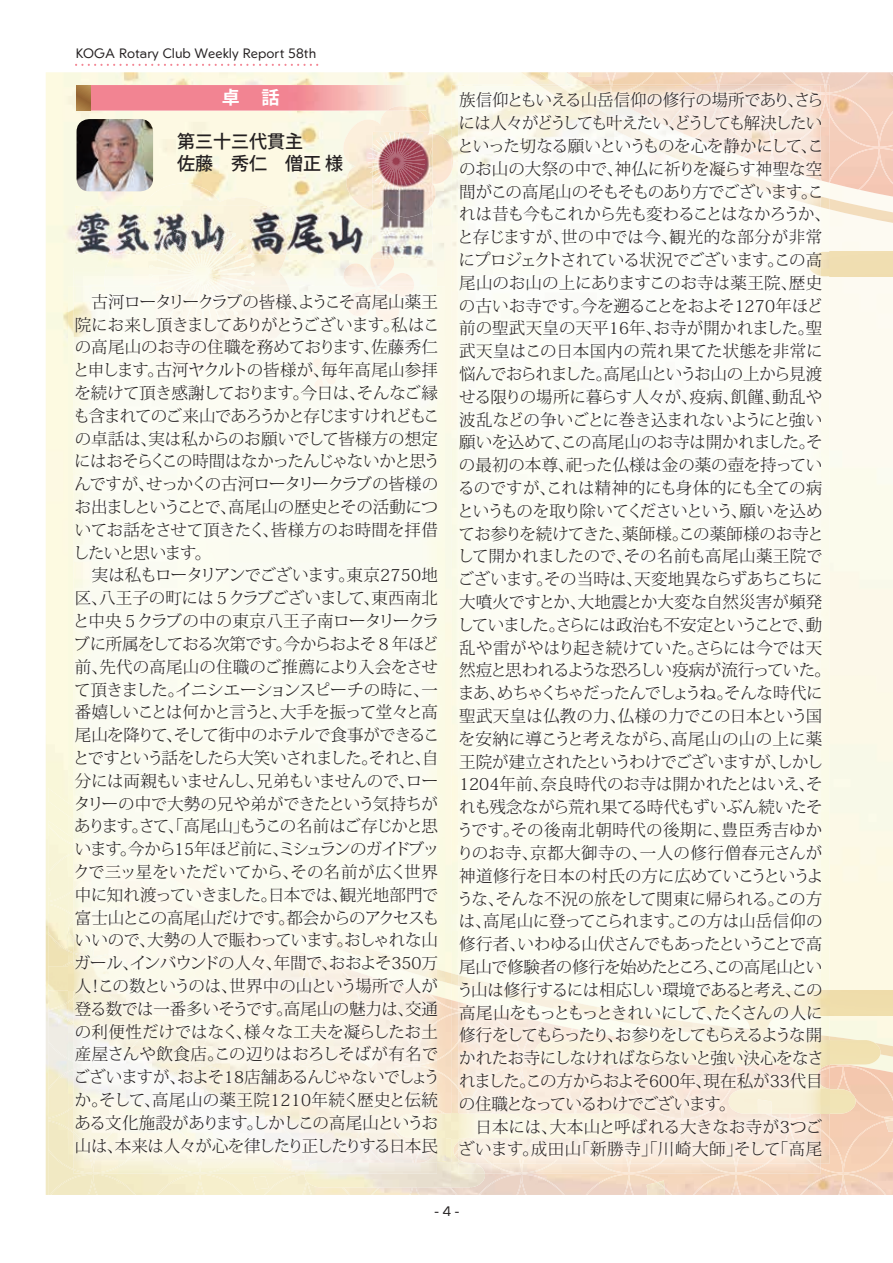
<style>
.page{position:relative;width:893px;height:1263px;background:#fff}
.page>*{position:absolute;margin:0;border:0;box-sizing:border-box;transform-origin:0 0}
.t1{font:500 18px/22.5px "Koz Go Pro";color:#231f20}
.t2{font:700 18px "Koz Go Pro";color:#fff}
.t3{font:300 16.5px/22.8px "Koz Min Pro";letter-spacing:-.03em;color:#231f20}
.t4{font:300 13.5px "Geom";color:#231f20}
</style>
<div class="page">
<img style="left:46px;top:72px;width:847px;height:1123px">
<img style="left:521px;top:72px;width:372px;height:151px">
<div style="left:829px;top:252px;width:64px;height:24px;background:#f0deb1"></div>
<img style="left:470px;top:1174px;width:318px;height:21px">
<img style="left:101px;top:1174px;width:316px;height:21px">
<img style="left:48px;top:1057px;width:53px;height:138px">
<img style="left:417px;top:1057px;width:40px;height:138px">
<img style="left:800px;top:1064px;width:93px;height:131px">
<img style="left:479px;top:1174px;width:300px;height:21px">
<img style="left:48px;top:788px;width:845px;height:269px">
<img style="left:48px;top:966px;width:20px;height:25px">
<img style="left:829px;top:1064px;width:4px;height:25px">
<div style="left:829px;top:991px;width:64px;height:24px;background:#efddab"></div>
<img style="left:829px;top:1089px;width:27px;height:25px">
<img style="left:829px;top:1040px;width:64px;height:24px">
<img style="left:418px;top:1138px;width:34px;height:25px">
<img style="left:445px;top:1114px;width:7px;height:24px">
<img style="left:299px;top:1163px;width:186px;height:24px">
<img style="left:106px;top:183px;width:180px;height:85px">
<img style="left:149px;top:254px;width:106px;height:14px">
<img style="left:336px;top:111px;width:116px;height:99px">
<img style="left:367px;top:148px;width:5px;height:29px">
<img style="left:346px;top:256px;width:48px;height:12px">
<img style="left:578px;top:72px;width:14px;height:5px">
<img style="left:884px;top:1116px;width:9px;height:16px">
<svg style="left:884px;top:1117px;width:9px;height:5px"></svg>
<img style="left:253px;top:1176px;width:16px;height:13px">
<img style="left:647px;top:1180px;width:18px;height:15px">
<svg style="left:656px;top:1182px;width:9px;height:6px"></svg>
<svg style="left:48px;top:888px;width:3px;height:8px"></svg>
<img style="left:74px;top:268px;width:363px;height:18px">
<img style="left:104px;top:268px;width:184px;height:18px">
<img style="left:342px;top:268px;width:72px;height:18px">
<img style="left:74px;top:1160px;width:343px;height:14px">
<img style="left:305px;top:1163px;width:132px;height:11px">
<img style="left:372px;top:217px;width:61px;height:42px">
<img style="left:372px;top:132px;width:61px;height:85px">
<img style="left:372px;top:132px;width:53px;height:58px">
<img style="left:372px;top:251px;width:21px;height:8px">
<img style="left:75px;top:206px;width:293px;height:48px">
<img style="left:112px;top:206px;width:177px;height:48px">
<img style="left:155px;top:222px;width:95px;height:32px">
<svg style="left:361px;top:206px;width:7px;height:3px"></svg>
<img style="left:490px;top:1164px;width:331px;height:10px">
<img style="left:458px;top:1164px;width:27px;height:10px">
<img style="left:91px;top:85px;width:335px;height:26px">
<img style="left:387px;top:106px;width:31px;height:5px">
<svg style="left:77px;top:85px;width:14px;height:26px"></svg>
<div style="left:437px;top:286px;width:8px;height:710px;background:#fbfae7"></div>
<img style="left:437px;top:996px;width:8px;height:4px">
<img style="left:437px;top:1000px;width:8px;height:160px">
<svg style="left:437px;top:969px;width:8px;height:13px"></svg>
<div style="left:68px;top:286px;width:6px;height:549px;background:#fafae1"></div>
<img style="left:68px;top:835px;width:6px;height:325px">
<img style="left:68px;top:842px;width:6px;height:291px">
<img style="left:68px;top:803px;width:6px;height:17px">
<img style="left:69px;top:920px;width:5px;height:18px">
<img style="left:68px;top:966px;width:6px;height:25px">
<div style="left:229px;top:286px;width:208px;height:521px;background:#fafbf3"></div>
<div style="left:74px;top:286px;width:104px;height:521px;background:#fbfbf3"></div>
<div style="left:177px;top:351px;width:53px;height:456px;background:#fcfdf3"></div>
<img style="left:360px;top:980px;width:77px;height:16px">
<img style="left:74px;top:980px;width:286px;height:84px">
<div style="left:74px;top:807px;width:363px;height:173px;background:#fcfbf1"></div>
<img style="left:165px;top:991px;width:51px;height:24px">
<img style="left:122px;top:941px;width:51px;height:25px">
<img style="left:84px;top:1015px;width:270px;height:25px">
<div style="left:74px;top:917px;width:122px;height:24px;background:#fbfaef"></div>
<img style="left:396px;top:1114px;width:41px;height:24px">
<img style="left:154px;top:286px;width:2px;height:42px">
<div style="left:156px;top:286px;width:97px;height:42px;background:#fcf9f0"></div>
<img style="left:346px;top:286px;width:68px;height:36px">
<img style="left:305px;top:358px;width:32px;height:32px">
<img style="left:246px;top:948px;width:27px;height:30px">
<svg style="left:206px;top:1024px;width:8px;height:9px"></svg>
<img style="left:359px;top:1049px;width:21px;height:19px">
<img style="left:110px;top:1103px;width:15px;height:13px">
<svg style="left:112px;top:1106px;width:10px;height:7px"></svg>
<img style="left:452px;top:85px;width:86px;height:52px">
<div style="left:821px;top:209px;width:8px;height:764px;background:#fcfbec"></div>
<div style="left:452px;top:137px;width:6px;height:836px;background:#fbf9e6"></div>
<svg style="left:822px;top:72px;width:7px;height:13px"></svg>
<img style="left:538px;top:85px;width:291px;height:124px">
<img style="left:821px;top:252px;width:8px;height:24px">
<img style="left:452px;top:973px;width:377px;height:67px">
<img style="left:821px;top:1040px;width:8px;height:74px">
<img style="left:821px;top:991px;width:8px;height:24px">
<img style="left:452px;top:1114px;width:6px;height:49px">
<svg style="left:452px;top:151px;width:1px;height:19px"></svg>
<div style="left:458px;top:86px;width:259px;height:889px;background:#fcfdf6"></div>
<img style="left:717px;top:207px;width:104px;height:768px">
<svg style="left:690px;top:72px;width:56px;height:14px"></svg>
<svg style="left:607px;top:72px;width:32px;height:14px"></svg>
<img style="left:540px;top:86px;width:281px;height:121px">
<img style="left:458px;top:1040px;width:360px;height:124px">
<img style="left:458px;top:975px;width:363px;height:65px">
<img style="left:733px;top:1015px;width:51px;height:25px">
<img style="left:782px;top:1064px;width:39px;height:25px">
<img style="left:729px;top:1089px;width:92px;height:25px">
<img style="left:526px;top:1040px;width:295px;height:24px">
<img style="left:458px;top:1138px;width:11px;height:25px">
<img style="left:458px;top:1114px;width:183px;height:24px">
<svg style="left:452px;top:1163px;width:23px;height:1px"></svg>
<svg style="left:769px;top:122px;width:12px;height:12px"></svg>
<svg style="left:511px;top:1138px;width:7px;height:3px"></svg>
<img style="left:503px;top:1116px;width:26px;height:22px">
<img style="left:758px;top:1099px;width:13px;height:15px">
<img style="left:77px;top:119px;width:76px;height:72px">
<svg style="left:75px;top:64px;width:243px;height:2px"></svg>
<p class="t4" style="left:76px;top:44px;width:242px">KOGA Rotary Club Weekly Report 58th</p>
<p class="t2" style="left:222px;top:86px;width:59px">卓　話</p>
<p class="t1" style="left:177px;top:131px;width:168px">第三十三代貫主<br>佐藤　秀仁　僧正 様</p>
<p class="t3" style="left:73px;top:290px;width:369px">　古河ロータリークラブの皆様、ようこそ高尾山薬王院にお来し頂きましてありがとうございます。私はこの高尾山のお寺の住職を務めております、佐藤秀仁と申します。古河ヤクルトの皆様が、毎年高尾山参拝を続けて頂き感謝しております。今日は、そんなご縁も含まれてのご来山であろうかと存じますけれどもこの卓話は、実は私からのお願いでして皆様方の想定にはおそらくこの時間はなかったんじゃないかと思うんですが、せっかくの古河ロータリークラブの皆様のお出ましということで、高尾山の歴史とその活動についてお話をさせて頂きたく、皆様方のお時間を拝借したいと思います。<br>　実は私もロータリアンでございます。東京2750地区、八王子の町には５クラブございまして、東西南北と中央５クラブの中の東京八王子南ロータリークラブに所属をしておる次第です。今からおよそ８年ほど前、先代の高尾山の住職のご推薦により入会をさせて頂きました。イニシエーションスピーチの時に、一番嬉しいことは何かと言うと、大手を振って堂々と高尾山を降りて、そして街中のホテルで食事ができることですという話をしたら大笑いされました。それと、自分には両親もいませんし、兄弟もいませんので、ロータリーの中で大勢の兄や弟ができたという気持ちがあります。さて、「高尾山」もうこの名前はご存じかと思います。今から15年ほど前に、ミシュランのガイドブックで三ッ星をいただいてから、その名前が広く世界中に知れ渡っていきました。日本では、観光地部門で富士山とこの高尾山だけです。都会からのアクセスもいいので、大勢の人で賑わっています。おしゃれな山ガール、インバウンドの人々、年間で、おおよそ350万人！この数というのは、世界中の山という場所で人が登る数では一番多いそうです。高尾山の魅力は、交通の利便性だけではなく、様々な工夫を凝らしたお土産屋さんや飲食店。この辺りはおろしそばが有名でございますが、およそ18店舗あるんじゃないでしょうか。そして、高尾山の薬王院1210年続く歴史と伝統ある文化施設があります。しかしこの高尾山というお山は、本来は人々が心を律したり正したりする日本民</p>
<p class="t3" style="left:457px;top:88px;width:375px">族信仰ともいえる山岳信仰の修行の場所であり、さらには人々がどうしても叶えたい、どうしても解決したいといった切なる願いというものを心を静かにして、このお山の大祭の中で、神仏に祈りを凝らす神聖な空間がこの高尾山のそもそものあり方でございます。これは昔も今もこれから先も変わることはなかろうか、と存じますが、世の中では今、観光的な部分が非常にプロジェクトされている状況でございます。この高尾山のお山の上にありますこのお寺は薬王院、歴史の古いお寺です。今を遡ることをおよそ1270年ほど前の聖武天皇の天平16年、お寺が開かれました。聖武天皇はこの日本国内の荒れ果てた状態を非常に悩んでおられました。高尾山というお山の上から見渡せる限りの場所に暮らす人々が、疫病、飢饉、動乱や波乱などの争いごとに巻き込まれないようにと強い願いを込めて、この高尾山のお寺は開かれました。その最初の本尊、祀った仏様は金の薬の壺を持っているのですが、これは精神的にも身体的にも全ての病というものを取り除いてくださいという、願いを込めてお参りを続けてきた、薬師様。この薬師様のお寺として開かれましたので、その名前も高尾山薬王院でございます。その当時は、天変地異ならずあちこちに大噴火ですとか、大地震とか大変な自然災害が頻発していました。さらには政治も不安定ということで、動乱や雷がやはり起き続けていた。さらには今では天然痘と思われるような恐ろしい疫病が流行っていた。まあ、めちゃくちゃだったんでしょうね。そんな時代に聖武天皇は仏教の力、仏様の力でこの日本という国を安納に導こうと考えながら、高尾山の山の上に薬王院が建立されたというわけでございますが、しかし<br>1204年前、奈良時代のお寺は開かれたとはいえ、それも残念ながら荒れ果てる時代もずいぶん続いたそうです。その後南北朝時代の後期に、豊臣秀吉ゆかりのお寺、京都大御寺の、一人の修行僧春元さんが神道修行を日本の村氏の方に広めていこうというような、そんな不況の旅をして関東に帰られる。この方は、高尾山に登ってこられます。この方は山岳信仰の修行者、いわゆる山伏さんでもあったということで高尾山で修験者の修行を始めたところ、この高尾山という山は修行するには相応しい環境であると考え、この高尾山をもっともっときれいにして、たくさんの人に修行をしてもらったり、お参りをしてもらえるような開かれたお寺にしなければならないと強い決心をなされました。この方からおよそ600年、現在私が33代目の住職となっているわけでございます。<br>　日本には、大本山と呼ばれる大きなお寺が3つございます。成田山「新勝寺」「川崎大師」そして「高尾</p>
<p class="t4" style="left:434px;top:1202px;width:26px">- 4 -</p>
</div>
